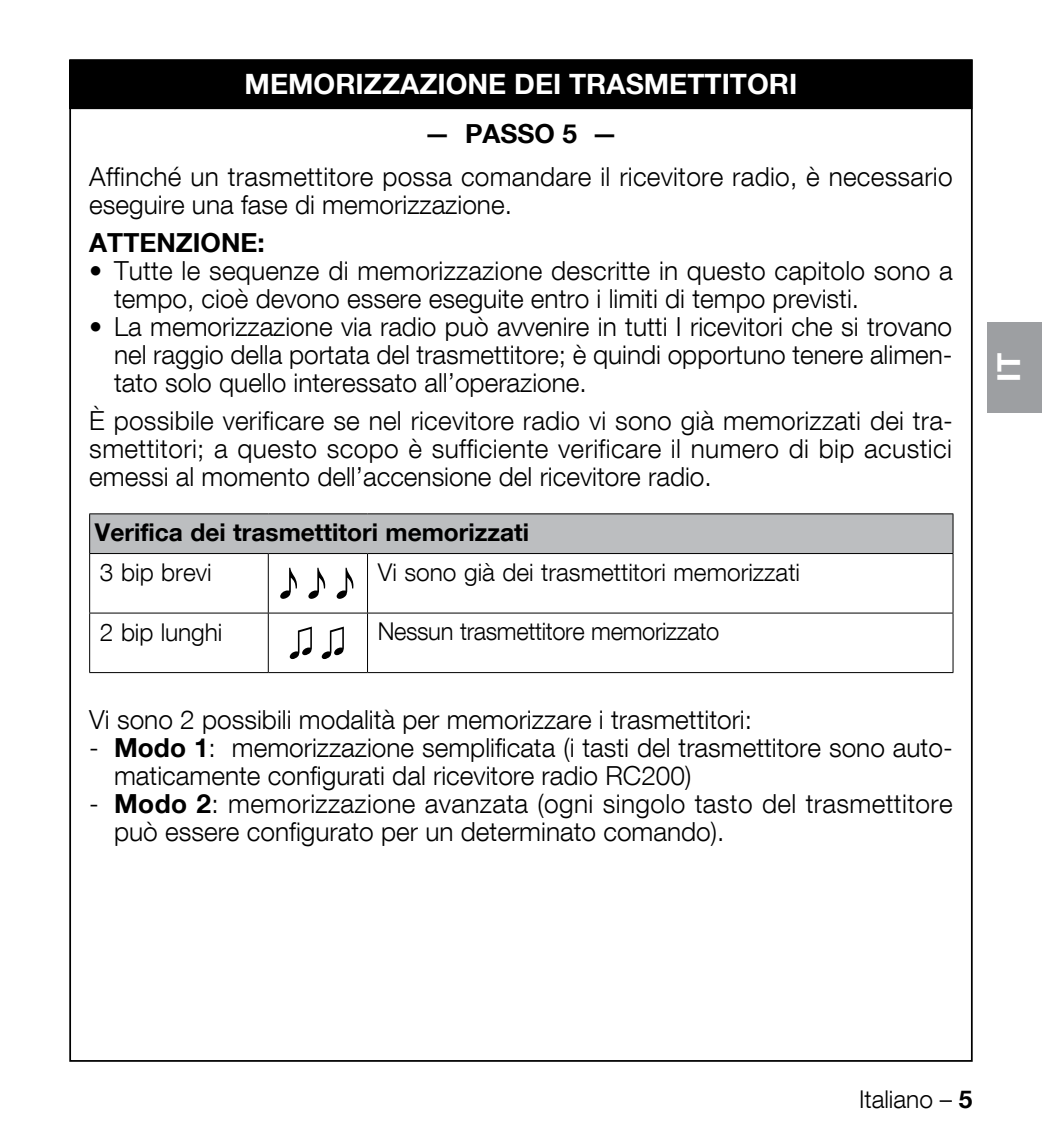
<style>
.page{position:relative;width:1042px;height:1141px;background:#fff}
.page>*{position:absolute;margin:0;border:0;box-sizing:border-box;transform-origin:0 0}
.t1{font:700 31.5px "Helvetica Neue LT Com";color:#fff}
.t2{font:700 28px "Helvetica Neue LT Com";color:#fff}
.t3{font:300 26.25px/28px "Helvetica Neue LT Com";color:#000}
.t4{font:700 26.25px "Helvetica Neue LT Com";color:#000}
.t5{font:300 24.5px "Helvetica Neue LT Com";color:#000}
.t6{font:700 24.5px "Helvetica Neue LT Com";color:#000}
.s1{font-weight:700}
</style>
<div class="page">
<div style="left:987px;top:322px;width:55px;height:91px;background:#9d9fa2"></div>
<div style="left:90px;top:514px;width:863px;height:40px;background:#bcbec0"></div>
<hr style="left:89px;top:513px;width:179px;height:1px;background:#000">
<hr style="left:89px;top:514px;width:1px;height:39px;background:#000">
<hr style="left:268px;top:513px;width:99px;height:1px;background:#000">
<hr style="left:367px;top:513px;width:586px;height:1px;background:#000">
<hr style="left:952px;top:514px;width:1px;height:39px;background:#000">
<hr style="left:89px;top:553px;width:179px;height:1px;background:#000">
<hr style="left:89px;top:554px;width:1px;height:59px;background:#000">
<hr style="left:268px;top:553px;width:99px;height:1px;background:#000">
<hr style="left:367px;top:553px;width:586px;height:1px;background:#000">
<hr style="left:367px;top:554px;width:1px;height:59px;background:#000">
<hr style="left:952px;top:554px;width:1px;height:59px;background:#000">
<hr style="left:89px;top:613px;width:1px;height:59px;background:#000">
<hr style="left:367px;top:612px;width:586px;height:2px;background:#000">
<hr style="left:367px;top:613px;width:1px;height:59px;background:#000">
<hr style="left:952px;top:613px;width:1px;height:59px;background:#000">
<hr style="left:89px;top:672px;width:179px;height:1px;background:#000">
<hr style="left:367px;top:672px;width:586px;height:1px;background:#000">
<svg style="left:90px;top:554px;width:277px;height:119px"></svg>
<div style="left:70px;top:60px;width:902px;height:49px;background:#000"></div>
<p class="t2" style="left:245px;top:67px;width:554px">MEMORIZZAZIONE DEI TRASMETTITORI</p>
<p class="t4" style="left:424px;top:117px;width:195px">— PASSO 5 —</p>
<p class="t3" style="left:89px;top:162px;width:865px">Affinché un trasmettitore possa comandare il ricevitore radio, è necessario eseguire una fase di memorizzazione.</p>
<p class="t4" style="left:89px;top:226px;width:177px">ATTENZIONE:</p>
<p class="t3" style="left:114px;top:256px;width:840px;text-indent:-25px">• Tutte le sequenze di memorizzazione descritte in questo capitolo sono a tempo, cioè devono essere eseguite entro i limiti di tempo previsti.</p>
<p class="t3" style="left:114px;top:312px;width:840px;text-align:justify;text-indent:-25px">• La memorizzazione via radio può avvenire in tutti I ricevitori che si trovano nel raggio della portata del trasmettitore; è quindi opportuno tenere alimen&shy;tato solo quello interessato all’operazione.</p>
<p class="t3" style="left:89px;top:406px;width:865px;text-align:justify">È possibile verificare se nel ricevitore radio vi sono già memorizzati dei tra&shy;smettitori; a questo scopo è sufficiente verificare il numero di bip acustici emessi al momento dell’accensione del ricevitore radio.</p>
<p class="t6" style="left:95px;top:517px;width:436px">Verifica dei trasmettitori memorizzati</p>
<p class="t5" style="left:100px;top:557px;width:113px">3 bip brevi</p>
<p class="t5" style="left:378px;top:557px;width:424px">Vi sono già dei trasmettitori memorizzati</p>
<p class="t5" style="left:100px;top:617px;width:124px">2 bip lunghi</p>
<p class="t5" style="left:378px;top:617px;width:343px">Nessun trasmettitore memorizzato</p>
<p class="t3" style="left:89px;top:705px;width:664px">Vi sono 2 possibili modalità per memorizzare i trasmettitori:</p>
<p class="t3" style="left:114px;top:733px;width:840px;text-indent:-25px">- <span class="s1">Modo 1</span>: memorizzazione semplificata (i tasti del trasmettitore sono auto&shy;maticamente configurati dal ricevitore radio RC200)</p>
<p class="t3" style="left:114px;top:789px;width:840px;text-indent:-25px">- <span class="s1">Modo 2</span>: memorizzazione avanzata (ogni singolo tasto del trasmettitore può essere configurato per un determinato comando).</p>
<p class="t1" style="left:989px;top:382px;width:30px;rotate:-90deg">IT</p>
<p class="t5" style="left:859px;top:1084px;width:115px">Italiano – <span class="s1">5</span></p>
</div>
